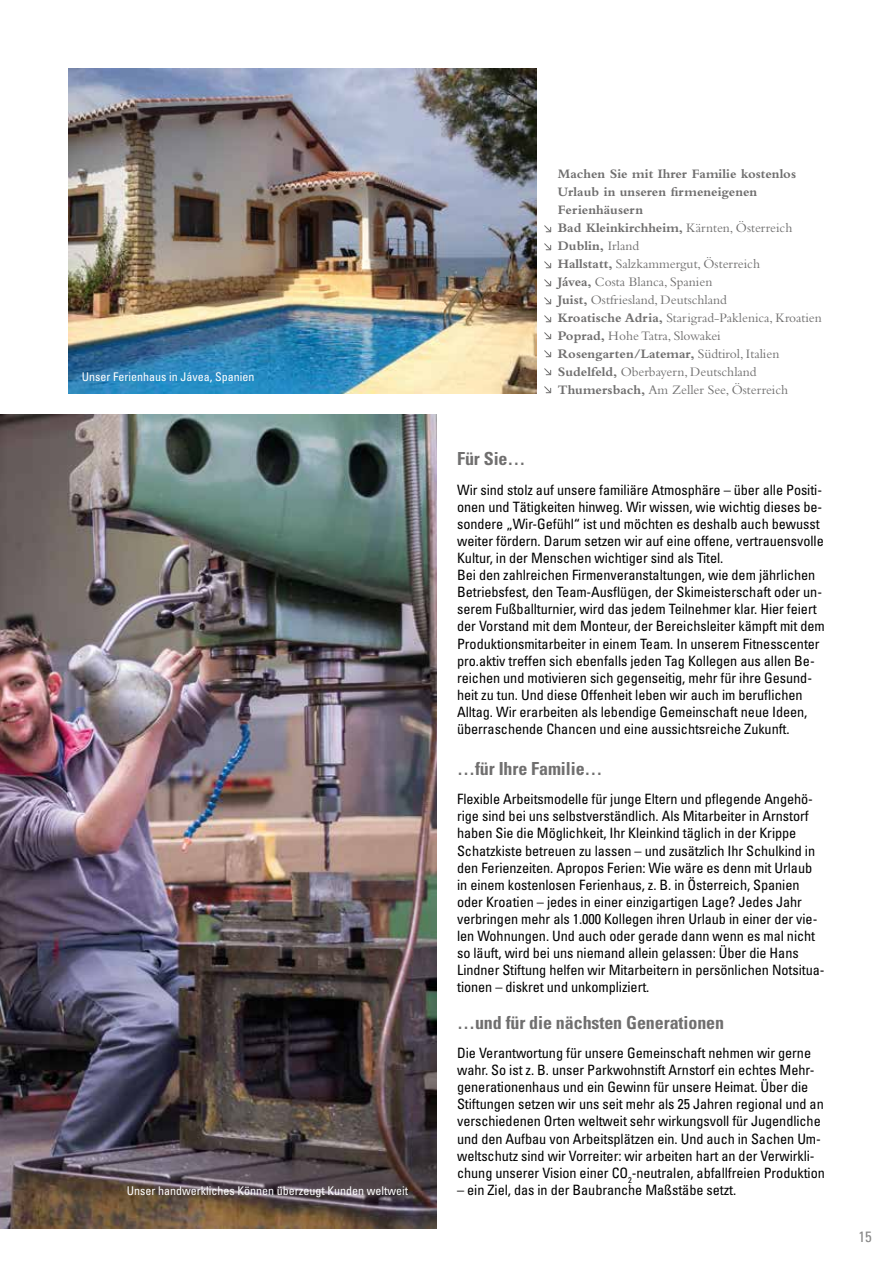
<style>
.page{position:relative;width:893px;height:1263px;background:#fff}
.page>*{position:absolute;margin:0;border:0;box-sizing:border-box;transform-origin:0 0}
.t1{font:700 condensed 18px "Univers LT";letter-spacing:-.005em;color:#706f6f}
.t2{font:condensed 15px "Univers LT";color:#878787}
.t3{font:condensed 14.25px/17.1px "Univers LT";letter-spacing:-.005em;color:#000}
.t4{font:13.5px/18px "Bembo Std";color:#706f6f}
.t5{font:condensed 12px "Univers LT";color:#fff}
.s1{font-weight:700}
</style>
<div class="page">
<img style="left:68px;top:68px;width:468px;height:326px">
<img style="left:0;top:415px;width:436px;height:814px">
<svg style="left:544px;top:225px;width:8px;height:8px"></svg>
<svg style="left:544px;top:243px;width:8px;height:8px"></svg>
<svg style="left:544px;top:261px;width:8px;height:8px"></svg>
<svg style="left:544px;top:279px;width:8px;height:8px"></svg>
<svg style="left:544px;top:297px;width:8px;height:8px"></svg>
<svg style="left:544px;top:315px;width:8px;height:8px"></svg>
<svg style="left:544px;top:368px;width:8px;height:8px"></svg>
<svg style="left:544px;top:332px;width:8px;height:8px"></svg>
<svg style="left:544px;top:350px;width:8px;height:8px"></svg>
<svg style="left:544px;top:386px;width:8px;height:8px"></svg>
<p class="t5" style="left:82px;top:369px;width:174px">Unser Ferienhaus in Jávea, Spanien</p>
<p class="t5" style="left:127px;top:1183px;width:283px">Unser handwerkliches Können überzeugt Kunden weltweit</p>
<p class="t4" style="left:558px;top:165px;width:265px"><span class="s1">Machen Sie mit Ihrer Familie kostenlos Urlaub in unseren firmeneigenen Ferienhäusern<br>Bad Kleinkirchheim,</span> Kärnten, Österreich <span class="s1">Dublin,</span> Irland<br><span class="s1">Hallstatt,</span> Salzkammergut, Österreich<br><span class="s1">Jávea,</span> Costa Blanca, Spanien<br><span class="s1">Juist,</span> Ostfriesland, Deutschland<br><span class="s1">Kroatische Adria,</span> Starigrad-Paklenica, Kroatien <span class="s1">Poprad,</span> Hohe Tatra, Slowakei <span class="s1">Rosengarten/Latemar,</span> Südtirol, Italien <span class="s1">Sudelfeld,</span> Oberbayern, Deutschland <span class="s1">Thumersbach,</span> Am Zeller See, Österreich</p>
<p class="t1" style="left:457px;top:448px;width:70px">Für Sie…</p>
<p class="t3" style="left:457px;top:481px;width:369px">Wir sind stolz auf unsere familiäre Atmosphäre – über alle Positi&shy;onen und Tätigkeiten hinweg. Wir wissen, wie wichtig dieses be&shy;sondere „Wir-Gefühl“ ist und möchten es deshalb auch bewusst weiter fördern. Darum setzen wir auf eine offene, vertrauensvolle Kultur, in der Menschen wichtiger sind als Titel.<br>Bei den zahlreichen Firmenveranstaltungen, wie dem jährlichen Betriebsfest, den Team-Ausflügen, der Skimeisterschaft oder un&shy;serem Fußballturnier, wird das jedem Teilnehmer klar. Hier feiert der Vorstand mit dem Monteur, der Bereichsleiter kämpft mit dem Produktionsmitarbeiter in einem Team. In unserem Fitnesscenter pro.aktiv treffen sich ebenfalls jeden Tag Kollegen aus allen Be&shy;reichen und motivieren sich gegenseitig, mehr für ihre Gesund&shy;heit zu tun. Und diese Offenheit leben wir auch im beruflichen Alltag. Wir erarbeiten als lebendige Gemeinschaft neue Ideen, überraschende Chancen und eine aussichtsreiche Zukunft.</p>
<p class="t1" style="left:457px;top:758px;width:147px">…für Ihre Familie…</p>
<p class="t3" style="left:457px;top:790px;width:369px">Flexible Arbeitsmodelle für junge Eltern und pflegende Angehö&shy;rige sind bei uns selbstverständlich. Als Mitarbeiter in Arnstorf haben Sie die Möglichkeit, Ihr Kleinkind täglich in der Krippe Schatzkiste betreuen zu lassen – und zusätzlich Ihr Schulkind in den Ferienzeiten. Apropos Ferien: Wie wäre es denn mit Urlaub in einem kostenlosen Ferienhaus, z. B. in Österreich, Spanien oder Kroatien – jedes in einer einzigartigen Lage? Jedes Jahr verbringen mehr als 1.000 Kollegen ihren Urlaub in einer der vie&shy;len Wohnungen. Und auch oder gerade dann wenn es mal nicht so läuft, wird bei uns niemand allein gelassen: Über die Hans Lindner Stiftung helfen wir Mitarbeitern in persönlichen Notsitua&shy;tionen – diskret und unkompliziert.</p>
<p class="t1" style="left:457px;top:1011px;width:269px">…und für die nächsten Generationen</p>
<p class="t3" style="left:457px;top:1044px;width:369px">Die Verantwortung für unsere Gemeinschaft nehmen wir gerne wahr. So ist z. B. unser Parkwohnstift Arnstorf ein echtes Mehr&shy;generationenhaus und ein Gewinn für unsere Heimat. Über die Stiftungen setzen wir uns seit mehr als 25 Jahren regional und an verschiedenen Orten weltweit sehr wirkungsvoll für Jugendliche und den Aufbau von Arbeitsplätzen ein. Und auch in Sachen Um&shy;weltschutz sind wir Vorreiter: wir arbeiten hart an der Verwirkli&shy;chung unserer Vision einer CO<sub>2</sub>-neutralen, abfallfreien Produktion</p>
<p class="t3" style="left:457px;top:1181px;width:281px">– ein Ziel, das in der Baubranche Maßstäbe setzt.</p>
<p class="t2" style="left:858px;top:1227px;width:15px">15</p>
</div>
